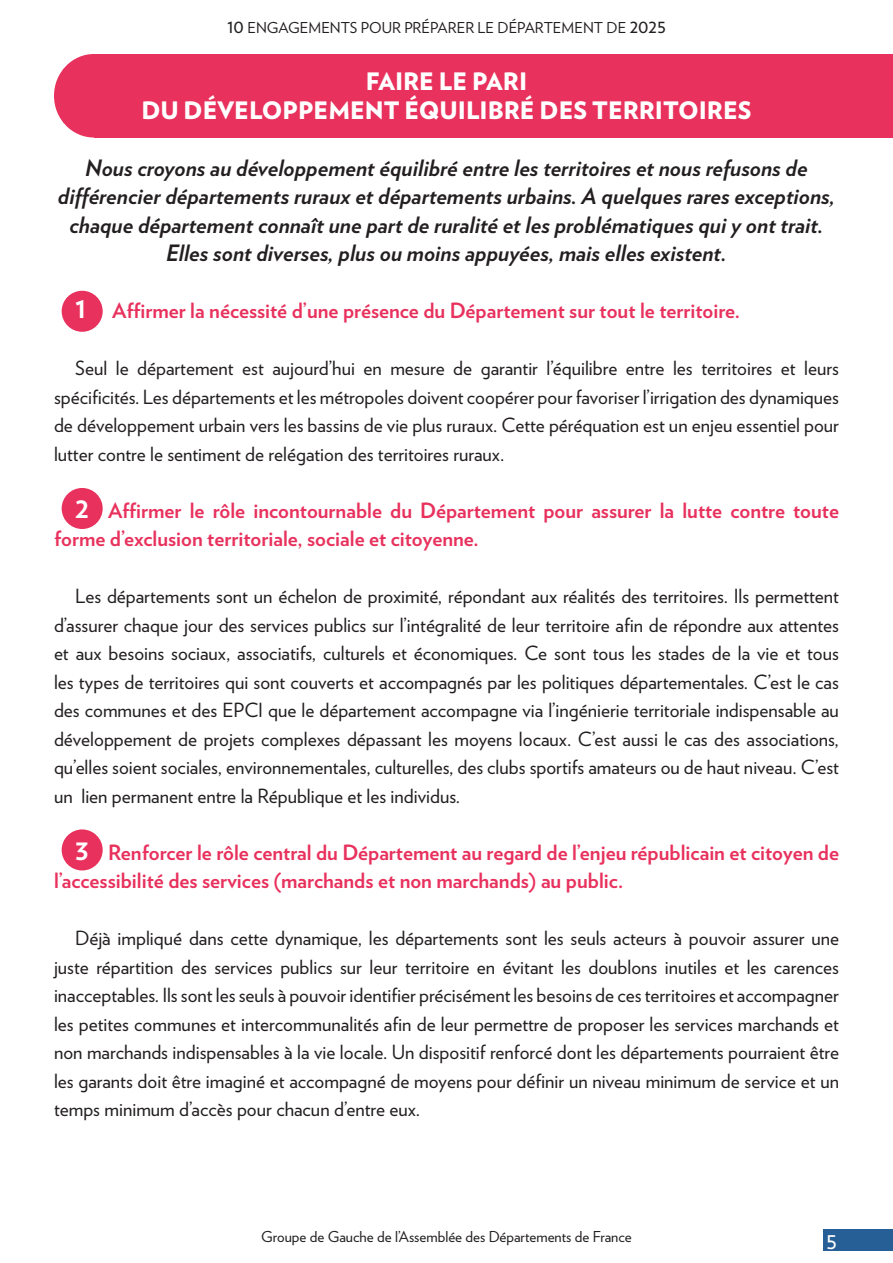
<style>
.page{position:relative;width:893px;height:1263px;background:#fff}
.page>*{position:absolute;margin:0;border:0;box-sizing:border-box;transform-origin:0 0}
.t1{font:900 24px "Verlag";color:#fff}
.t2{font:24px "Verlag";color:#fff}
.t3{font:italic 700 22.5px/28.5px "Verlag";color:#231f20;text-align:center}
.t4{font:700 21px/28.5px "Verlag";color:#e8315d}
.t5{font:19.5px/28.5px "Verlag";color:#231f20;text-align:justify}
.t6{font:15px "Verlag";color:#231f20}
.s1{font-size:19.5px}
.s2{font-size:30px;color:#fff}
</style>
<div class="page">
<div style="left:824px;top:1229px;width:69px;height:22px;background:#265f96"></div>
<div style="left:95px;top:54px;width:798px;height:84px;background:#e8315d"></div>
<div style="left:54px;top:54px;width:80px;height:84px;background:#e8315d;border-radius:50%"></div>
<div style="left:62px;top:291px;width:41px;height:41px;background:#e8315d;border-radius:50%"></div>
<div style="left:62px;top:488px;width:41px;height:41px;background:#e8315d;border-radius:50%"></div>
<div style="left:62px;top:829px;width:41px;height:41px;background:#e8315d;border-radius:50%"></div>
<p class="t6" style="left:227px;top:16px;width:440px"><span class="s1">10</span> ENGAGEMENTS POUR PRÉPARER LE DÉPARTEMENT DE <span class="s1">2025</span></p>
<p class="t1" style="left:366px;top:62px;width:163px">FAIRE LE PARI</p>
<p class="t1" style="left:141px;top:90px;width:612px">DU DÉVELOPPEMENT ÉQUILIBRÉ DES TERRITOIRES</p>
<p class="t3" style="left:58px;top:152px;width:778px">Nous croyons au développement équilibré entre les territoires et nous refusons de différencier départements ruraux et départements urbains. A quelques rares exceptions, chaque département connaît une part de ruralité et les problématiques qui y ont trait.<br>Elles sont diverses, plus ou moins appuyées, mais elles existent.</p>
<p class="t4" style="left:75px;top:295px;width:666px"><span class="s2">1</span> Affirmer la nécessité d’une présence du Département sur tout le territoire.</p>
<p class="t5" style="left:54px;top:353px;width:787px;text-indent:21px">Seul le département est aujourd’hui en mesure de garantir l’équilibre entre les territoires et leurs spécificités. Les départements et les métropoles doivent coopérer pour favoriser l’irrigation des dynamiques de développement urbain vers les bassins de vie plus ruraux. Cette péréquation est un enjeu essentiel pour lutter contre le sentiment de relégation des territoires ruraux.</p>
<p class="t4" style="left:54px;top:495px;width:786px;text-indent:21px"><span class="s2">2</span> Affirmer le rôle incontournable du Département pour assurer la lutte contre toute forme d’exclusion territoriale, sociale et citoyenne.</p>
<p class="t5" style="left:54px;top:581px;width:786px;text-indent:21px">Les départements sont un échelon de proximité, répondant aux réalités des territoires. Ils permettent d’assurer chaque jour des services publics sur l’intégralité de leur territoire afin de répondre aux attentes et aux besoins sociaux, associatifs, culturels et économiques. Ce sont tous les stades de la vie et tous les types de territoires qui sont couverts et accompagnés par les politiques départementales. C’est le cas des communes et des EPCI que le département accompagne via l’ingénierie territoriale indispensable au développement de projets complexes dépassant les moyens locaux. C’est aussi le cas des associations, qu’elles soient sociales, environnementales, culturelles, des clubs sportifs amateurs ou de haut niveau. C’est un lien permanent entre la République et les individus.</p>
<p class="t4" style="left:54px;top:837px;width:786px;text-indent:21px"><span class="s2">3</span> Renforcer le rôle central du Département au regard de l’enjeu républicain et citoyen de l’accessibilité des services (marchands et non marchands) au public.</p>
<p class="t5" style="left:54px;top:923px;width:787px;text-indent:21px">Déjà impliqué dans cette dynamique, les départements sont les seuls acteurs à pouvoir assurer une juste répartition des services publics sur leur territoire en évitant les doublons inutiles et les carences inacceptables. Ils sont les seuls à pouvoir identifier précisément les besoins de ces territoires et accompagner les petites communes et intercommunalités afin de leur permettre de proposer les services marchands et non marchands indispensables à la vie locale. Un dispositif renforcé dont les départements pourraient être les garants doit être imaginé et accompagné de moyens pour définir un niveau minimum de service et un temps minimum d’accès pour chacun d’entre eux.</p>
<p class="t6" style="left:261px;top:1225px;width:372px">Groupe de Gauche de l’Assemblée des Départements de France</p>
<p class="t2" style="left:826px;top:1222px;width:12px">5</p>
</div>
